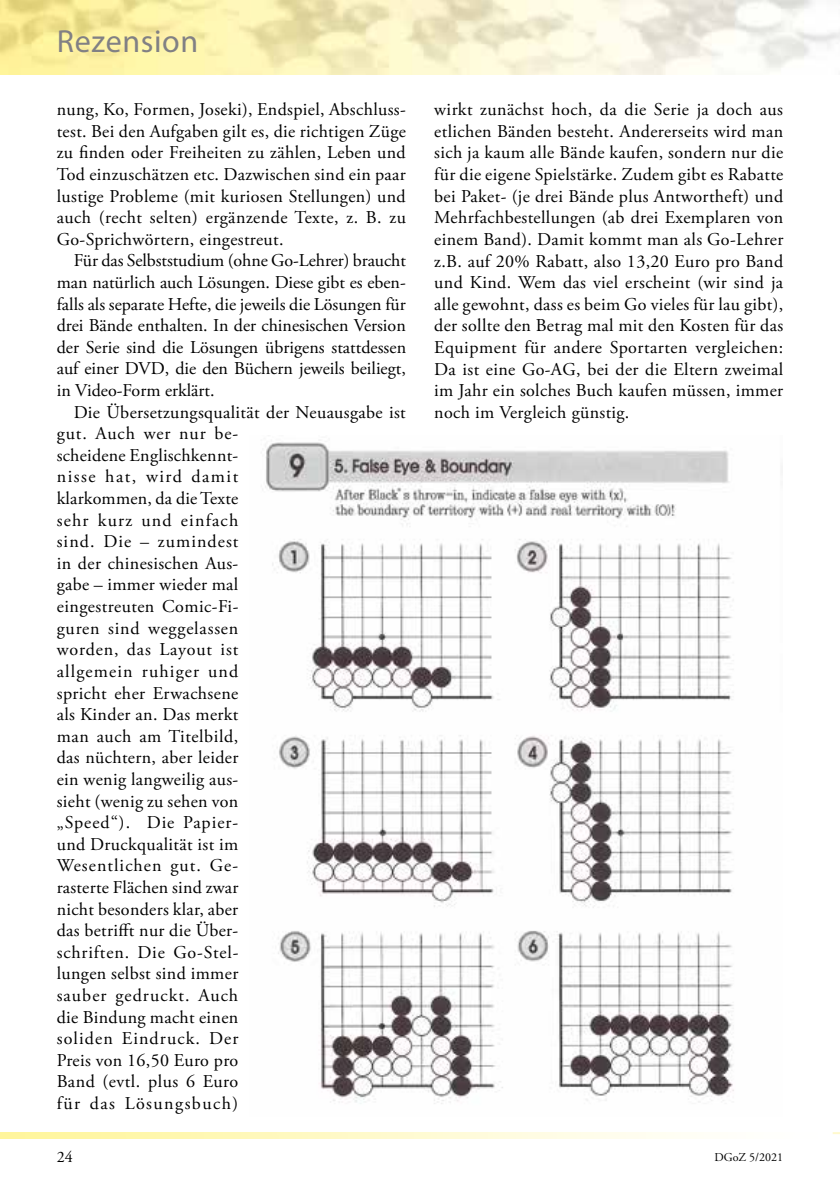
<style>
.page{position:relative;width:840px;height:1191px;background:#fff}
.page>*{position:absolute;margin:0;border:0;box-sizing:border-box;transform-origin:0 0}
.t1{font:32px "Myriad Pro";letter-spacing:.02em;color:#818084}
.t2{font:18px/21.6px "Adobe Garamond Pro";letter-spacing:.02em;color:#000;text-align:justify}
.t3{font:16px "Adobe Garamond Pro";color:#000}
.t4{font:12px "Adobe Garamond Pro";color:#000}
</style>
<div class="page">
<img style="left:262px;top:442px;width:472px;height:662px">
<h1 class="t1" style="left:57px;top:21px;width:143px">Rezension</h1>
<p class="t2" style="left:57px;top:99px;width:350px">nung, Ko, Formen, Joseki), Endspiel, Abschluss&shy;test. Bei den Aufgaben gilt es, die richtigen Züge zu finden oder Freiheiten zu zählen, Leben und Tod einzuschätzen etc. Dazwischen sind ein paar lustige Probleme (mit kuriosen Stellungen) und auch (recht selten) ergänzende Texte, z. B. zu Go-Sprichwörtern, eingestreut.</p>
<p class="t2" style="left:57px;top:250px;width:350px;text-indent:17px">Für das Selbststudium (ohne Go-Lehrer) braucht man natürlich auch Lösungen. Diese gibt es eben&shy;falls als separate Hefte, die jeweils die Lösungen für drei Bände enthalten. In der chinesischen Version der Serie sind die Lösungen übrigens stattdessen auf einer DVD, die den Büchern jeweils beiliegt, in Video-Form erklärt.</p>
<p class="t2" style="left:57px;top:402px;width:350px;text-align:left;text-indent:17px">Die Übersetzungsqualität der Neuausgabe ist gut. Auch wer nur be-<br>scheidene Englischkennt-<br>nisse hat, wird damit<br>klarkommen, da die Texte<br>sehr kurz und einfach<br>sind. Die – zumindest<br>in der chinesischen Aus-<br>gabe – immer wieder mal<br>eingestreuten Comic-Fi-<br>guren sind weggelassen<br>worden, das Layout ist<br>allgemein ruhiger und<br>spricht eher Erwachsene<br>als Kinder an. Das merkt<br>man auch am Titelbild,<br>das nüchtern, aber leider<br>ein wenig langweilig aus-<br>sieht (wenig zu sehen von<br>„Speed“). Die Papier-<br>und Druckqualität ist im<br>Wesentlichen gut. Ge-<br>rasterte Flächen sind zwar<br>nicht besonders klar, aber<br>das betrifft nur die Über-<br>schriften. Die Go-Stel-<br>lungen selbst sind immer<br>sauber gedruckt. Auch<br>die Bindung macht einen<br>soliden Eindruck. Der<br>Preis von 16,50 Euro pro<br>Band (evtl. plus 6 Euro<br>für das Lösungsbuch)</p>
<p class="t2" style="left:434px;top:99px;width:350px">wirkt zunächst hoch, da die Serie ja doch aus etlichen Bänden besteht. Andererseits wird man sich ja kaum alle Bände kaufen, sondern nur die für die eigene Spielstärke. Zudem gibt es Rabatte bei Paket- (je drei Bände plus Antwortheft) und Mehrfachbestellungen (ab drei Exemplaren von einem Band). Damit kommt man als Go-Lehrer z.B. auf 20% Rabatt, also 13,20 Euro pro Band und Kind. Wem das viel erscheint (wir sind ja alle gewohnt, dass es beim Go vieles für lau gibt), der sollte den Betrag mal mit den Kosten für das Equipment für andere Sportarten vergleichen:<br>Da ist eine Go-AG, bei der die Eltern zweimal im Jahr ein solches Buch kaufen müssen, immer noch im Vergleich günstig.</p>
<p class="t3" style="left:57px;top:1146px;width:17px">24</p>
<p class="t4" style="left:714px;top:1150px;width:70px">DGoZ 5/2021</p>
</div>
